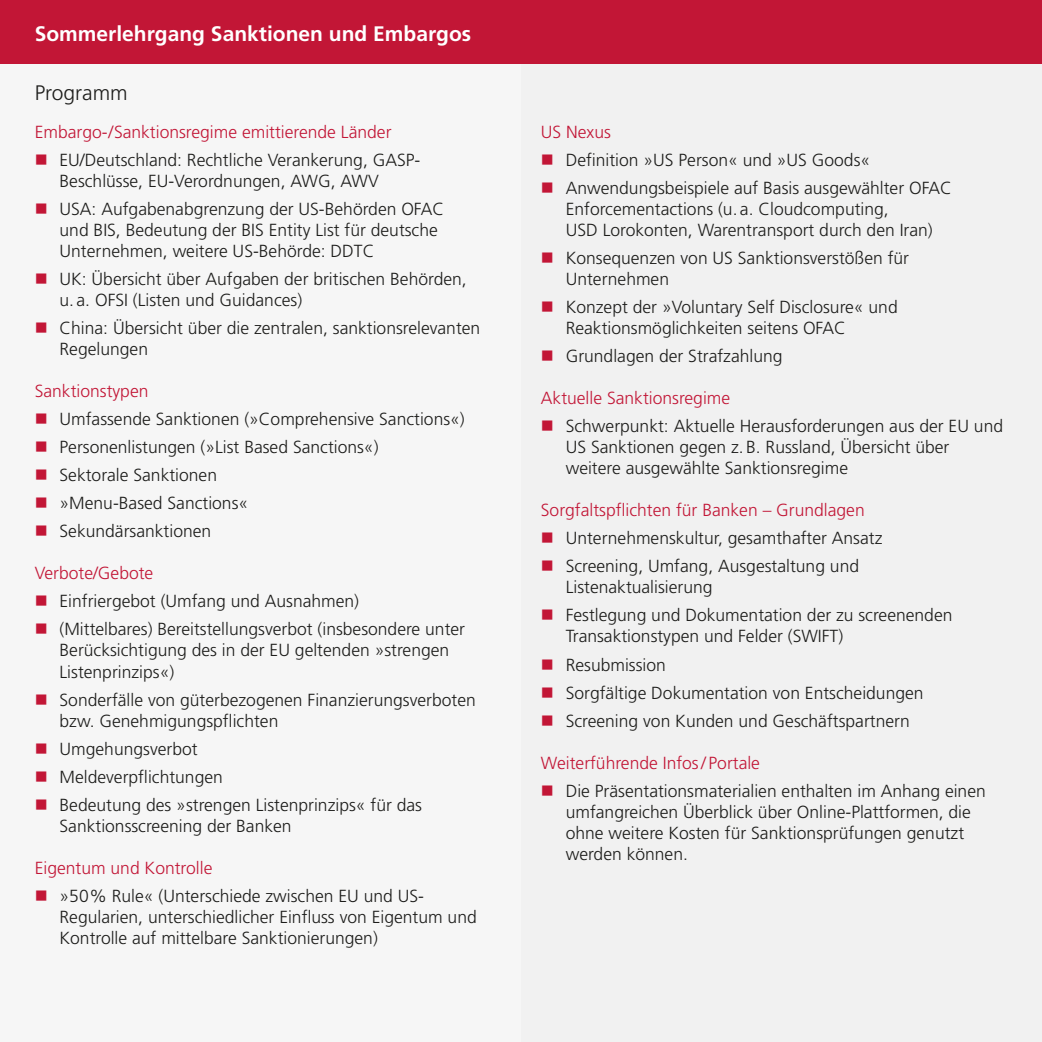
<style>
.page{position:relative;width:1042px;height:1042px;background:#fff}
.page>*{position:absolute;margin:0;border:0;box-sizing:border-box;transform-origin:0 0}
.t1{font:700 21px "Frutiger LT Pro";color:#fff}
.t2{font:300 21px "Frutiger LT Pro";color:#1d1d1b}
.t3{font:300 17.5px/21px "Frutiger LT Pro";color:#1d1d1b}
.t4{font:300 17.5px "Frutiger LT Pro";color:#c21636}
</style>
<div class="page">
<div style="left:0;top:0;width:1042px;height:65px;background:#c21636"></div>
<div style="left:521px;top:65px;width:521px;height:977px;background:#f1f1f1"></div>
<div style="left:0;top:65px;width:521px;height:977px;background:#f6f6f6"></div>
<p class="t1" style="left:35px;top:25px;width:438px">Sommerlehrgang Sanktionen und Embargos</p>
<p class="t2" style="left:35px;top:84px;width:94px">Programm</p>
<p class="t4" style="left:35px;top:125px;width:358px">Embargo- / Sanktionsregime emittierende Länder</p>
<p class="t3" style="left:60px;top:151px;width:362px">EU/Deutschland: Rechtliche Verankerung, GASP-<br>Beschlüsse, EU-Verordnungen, AWG, AWV</p>
<p class="t3" style="left:60px;top:200px;width:386px">USA: Aufgabenabgrenzung der US-Behörden OFAC und BIS, Bedeutung der BIS Entity List für deutsche<br>Unternehmen, weitere US-Behörde: DDTC</p>
<p class="t3" style="left:60px;top:270px;width:409px">UK: Übersicht über Aufgaben der britischen Behörden, u. a. OFSI (Listen und Guidances)</p>
<p class="t3" style="left:60px;top:319px;width:422px">China: Übersicht über die zentralen, sanktionsrelevanten<br>Regelungen</p>
<p class="t4" style="left:35px;top:384px;width:115px">Sanktionstypen</p>
<p class="t3" style="left:60px;top:407px;width:407px;line-height:28px">Umfassende Sanktionen (»Comprehensive Sanctions«)<br>Personenlistungen (»List Based Sanctions«)<br>Sektorale Sanktionen<br>»Menu-Based Sanctions«<br>Sekundärsanktionen</p>
<p class="t4" style="left:35px;top:566px;width:120px">Verbote/Gebote</p>
<p class="t3" style="left:60px;top:589px;width:407px;line-height:28px">Einfriergebot (Umfang und Ausnahmen)<br>(Mittelbares) Bereitstellungsverbot (insbesondere unter</p>
<p class="t3" style="left:60px;top:641px;width:391px">Berücksichtigung des in der EU geltenden »strengen<br>Listenprinzips«)</p>
<p class="t3" style="left:60px;top:690px;width:418px">Sonderfälle von güterbezogenen Finanzierungsverboten bzw. Genehmigungspflichten</p>
<p class="t3" style="left:60px;top:736px;width:364px;line-height:28px">Umgehungsverbot<br>Meldeverpflichtungen<br>Bedeutung des »strengen Listenprinzips« für das</p>
<p class="t3" style="left:60px;top:816px;width:234px">Sanktionsscreening der Banken</p>
<p class="t4" style="left:35px;top:860px;width:179px">Eigentum und Kontrolle</p>
<p class="t3" style="left:60px;top:886px;width:419px">»50 % Rule« (Unterschiede zwischen EU und US-<br>Regularien, unterschiedlicher Einfluss von Eigentum und<br>Kontrolle auf mittelbare Sanktionierungen)</p>
<p class="t4" style="left:541px;top:125px;width:72px">US Nexus</p>
<p class="t3" style="left:566px;top:148px;width:388px;line-height:28px">Definition »US Person« und »US Goods«<br>Anwendungsbeispiele auf Basis ausgewählter OFAC</p>
<p class="t3" style="left:566px;top:200px;width:368px">Enforcementactions (u. a. Cloudcomputing,<br>USD Lorokonten, Warentransport durch den Iran)</p>
<p class="t3" style="left:566px;top:249px;width:345px">Konsequenzen von US Sanktionsverstößen für<br>Unternehmen</p>
<p class="t3" style="left:566px;top:298px;width:333px">Konzept der »Voluntary Self Disclosure« und<br>Reaktionsmöglichkeiten seitens OFAC</p>
<p class="t3" style="left:566px;top:347px;width:218px">Grundlagen der Strafzahlung</p>
<p class="t4" style="left:541px;top:391px;width:191px">Aktuelle Sanktionsregime</p>
<p class="t3" style="left:566px;top:417px;width:439px">Schwerpunkt: Aktuelle Herausforderungen aus der EU und<br>US Sanktionen gegen z. B. Russland, Übersicht über weitere ausgewählte Sanktionsregime</p>
<p class="t4" style="left:541px;top:503px;width:325px">Sorgfaltspflichten für Banken – Grundlagen</p>
<p class="t3" style="left:566px;top:526px;width:318px;line-height:28px">Unternehmenskultur, gesamthafter Ansatz<br>Screening, Umfang, Ausgestaltung und</p>
<p class="t3" style="left:566px;top:575px;width:388px;line-height:28px">Listenaktualisierung<br>Festlegung und Dokumentation der zu screenenden</p>
<p class="t3" style="left:566px;top:624px;width:359px;line-height:28px">Transaktionstypen und Felder (SWIFT)<br>Resubmission<br>Sorgfältige Dokumentation von Entscheidungen Screening von Kunden und Geschäftspartnern</p>
<p class="t4" style="left:541px;top:755px;width:221px">Weiterführende Infos / Portale</p>
<p class="t3" style="left:566px;top:781px;width:422px">Die Präsentationsmaterialien enthalten im Anhang einen umfangreichen Überblick über Online-Plattformen, die ohne weitere Kosten für Sanktionsprüfungen genutzt werden können.</p>
</div>
